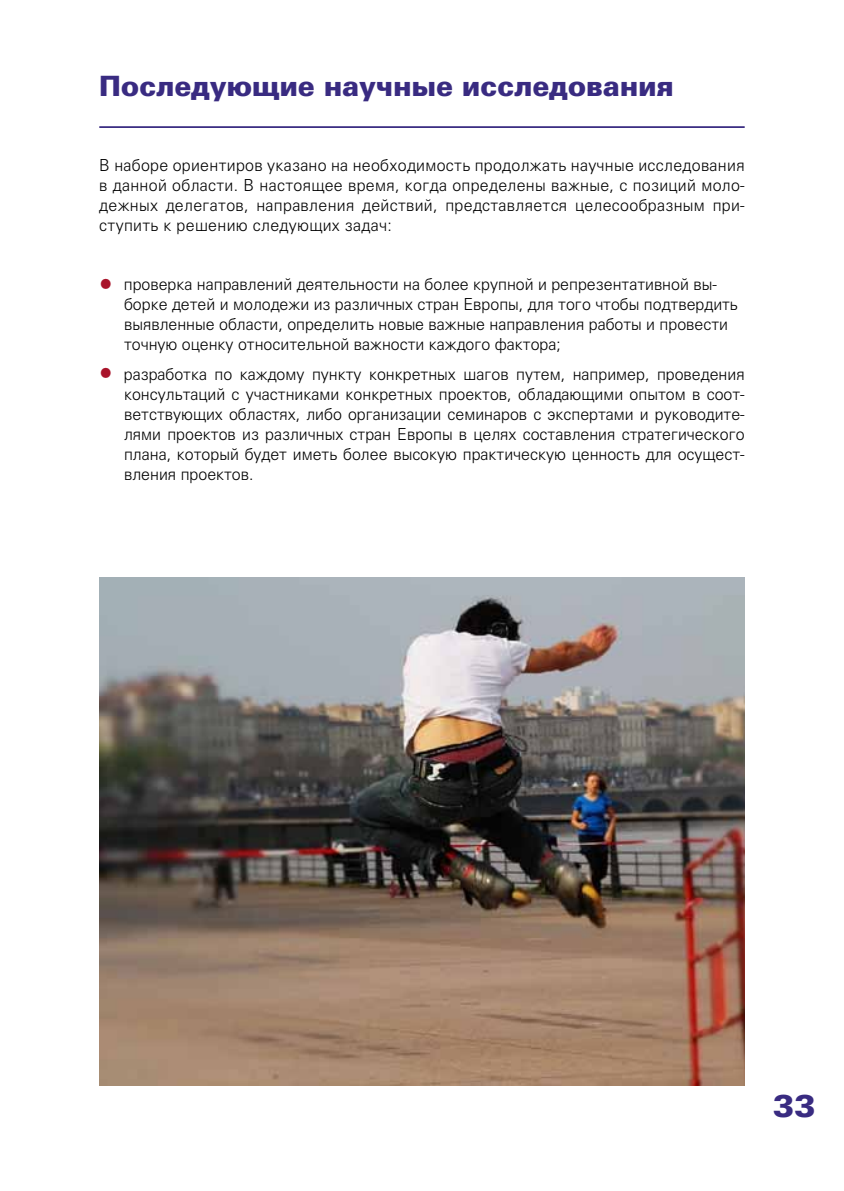
<style>
.page{position:relative;width:844px;height:1191px;background:#fff}
.page>*{position:absolute;margin:0;border:0;box-sizing:border-box;transform-origin:0 0}
.t1{font:900 31.5px "Univers C";color:#392b81}
.t2{font:900 28px "Univers C";letter-spacing:-.01em;color:#392b81}
.t3{font:300 16.62px/19.9px "Univers C";color:#000;text-align:justify;scale:.96 1}
.s1{font-weight:900;font-size:28px;color:#a9132a}
</style>
<div class="page">
<hr style="left:99px;top:126px;width:645px;height:2px;background:#392b81">
<img style="left:99px;top:577px;width:645px;height:508px">
<h2 class="t2" style="left:99px;top:70px;width:575px">Последующие научные исследования</h2>
<p class="t3" style="left:99px;top:155px;width:673px">В наборе ориентиров указано на необходимость продолжать научные исследования в данной области. В настоящее время, когда определены важные, с позиций моло&shy;дежных делегатов, направления действий, представляется целесообразным при&shy;ступить к решению следующих задач:</p>
<p class="t3" style="left:124px;top:274px;width:640px;text-align:left;text-indent:-25px"><span class="s1">•</span> проверка направлений деятельности на более крупной и репрезентативной вы&shy;борке детей и молодежи из различных стран Европы, для того чтобы подтвердить выявленные области, определить новые важные направления работы и провести точную оценку относительной важности каждого фактора;</p>
<p class="t3" style="left:124px;top:364px;width:647px;text-indent:-25px"><span class="s1">•</span> разработка по каждому пункту конкретных шагов путем, например, проведения консультаций с участниками конкретных проектов, обладающими опытом в соот&shy;ветствующих областях, либо организации семинаров с экспертами и руководите&shy;лями проектов из различных стран Европы в целях составления стратегического плана, который будет иметь более высокую практическую ценность для осущест&shy;вления проектов.</p>
<h1 class="t1" style="left:773px;top:1086px;width:44px">33</h1>
</div>
